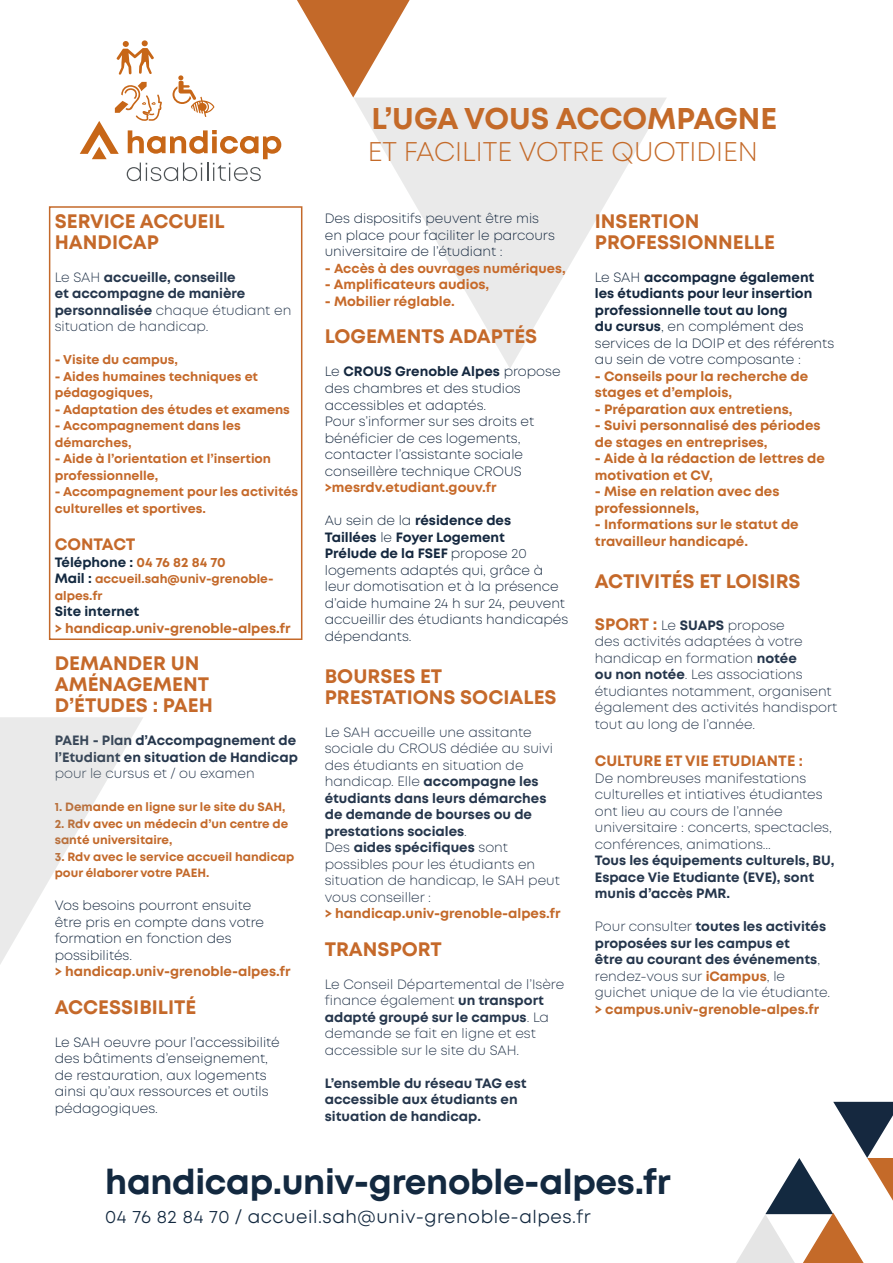
<style>
.page{position:relative;width:893px;height:1263px;background:#fff}
.page>*{position:absolute;margin:0;border:0;box-sizing:border-box;transform-origin:0 0}
._1-Intro{font:700 34.5px "Mont";letter-spacing:-.01em;color:#132940}
.t1{font:700 30px "Mont";color:#c46a29}
.t2{font:300 27px "Mont";color:#c46a29}
.t3{font:700 19.5px/21px "Mont";color:#c5692a}
._1-Intro-2{font:18px "Mont";letter-spacing:.03em;color:#132940}
.t4{font:700 16.5px "Mont";letter-spacing:-.005em;color:#c5692a}
.t5{font:700 15px "Mont";color:#c5692a}
.t6{font:300 13.5px/16.5px "Mont";color:#25364c}
.t7{font:300 13.5px/16.5px "Mont";color:#15283f}
.t8{font:700 13.5px/16.5px "Mont";color:#25364c}
.t9{font:700 13.5px/16.5px "Mont";color:#c36929}
.t10{font:700 13.5px/16.5px "Mont";color:#15283f}
.t11{font:700 13.5px "Mont";color:#c3692a}
.t12{font:700 13.5px "Mont";color:#c76a2a}
.t13{font:700 13.5px "Mont";color:#132940}
.t14{font:700 13.2px "Mont";color:#c76a2a}
.t15{font:700 12.75px/16.5px "Mont";color:#c5692a}
.t16{font:700 12.3px/16.5px "Mont";color:#c3692a}
.t17{font:700 12px/16.5px "Mont";color:#c3692a}
.s1{font-weight:300}
.s2{color:#c3692a}
.s3{font-size:13.5px;color:#132940}
.s4{color:#c36929}
.s5{font-size:13.5px}
.s6{font-weight:700}
.s7{font-weight:700;font-size:16.5px;color:#c5692a}
</style>
<div class="page">
<svg style="left:354px;top:98px;width:312px;height:107px;fill:#eaeaea"></svg>
<svg style="left:0;top:717px;width:143px;height:247px"></svg>
<svg style="left:297px;top:0;width:113px;height:98px"></svg>
<div style="left:49px;top:206px;width:253px;height:434px;border:2px solid #c4692a"></div>
<svg style="left:80px;top:40px;width:201px;height:141px"></svg>
<svg style="left:736px;top:1102px;width:157px;height:161px"></svg>
<p class="t3" style="left:55px;top:211px;width:172px">SERVICE ACCUEIL<br>HANDICAP</p>
<p class="t8" style="left:55px;top:269px;width:238px"><span class="s1">Le SAH</span> accueille, conseille<br>et accompagne de manière personnalisée <span class="s1">chaque étudiant en situation de handicap.</span></p>
<p class="t15" style="left:55px;top:352px;width:125px">- Visite du campus,</p>
<p class="t15" style="left:55px;top:368px;width:205px">- Aides humaines techniques et pédagogiques,</p>
<p class="t15" style="left:55px;top:401px;width:237px">- Adaptation des études et examens</p>
<p class="t15" style="left:55px;top:418px;width:188px">- Accompagnement dans les démarches,</p>
<p class="t15" style="left:55px;top:451px;width:218px">- Aide à l’orientation et l’insertion professionnelle,</p>
<p class="t15" style="left:55px;top:484px;width:245px">- Accompagnement pour les activités culturelles et sportives.</p>
<p class="t4" style="left:55px;top:534px;width:82px">CONTACT</p>
<p class="t13" style="left:55px;top:553px;width:173px">Téléphone : <span class="s2">04 76 82 84 70</span></p>
<p class="t16" style="left:55px;top:571px;width:220px"><span class="s3">Mail :</span> accueil.sah@univ-grenoble&shy;alpes.fr</p>
<p class="t13" style="left:55px;top:603px;width:86px">Site internet</p>
<p class="t11" style="left:55px;top:619px;width:237px">&gt; handicap.univ-grenoble-alpes.fr</p>
<p class="t3" style="left:55px;top:653px;width:160px">DEMANDER UN<br>AMÉNAGEMENT<br>D’ÉTUDES : PAEH</p>
<p class="t8" style="left:55px;top:732px;width:245px;text-align:justify">PAEH - Plan d’Accompagnement de l’Etudiant en situation de Handicap <span class="s1">pour le cursus et / ou examen</span></p>
<p class="t17" style="left:55px;top:799px;width:232px"><span class="s4">1.</span> Demande en ligne sur le site du SAH,</p>
<p class="t17" style="left:55px;top:815px;width:235px"><span class="s4">2.</span> Rdv avec un médecin d’un centre de santé universitaire,</p>
<p class="t17" style="left:55px;top:848px;width:241px"><span class="s4">3.</span> Rdv avec le service accueil handicap pour élaborer votre PAEH.</p>
<p class="t7" style="left:55px;top:897px;width:211px">Vos besoins pourront ensuite être pris en compte dans votre formation en fonction des possibilités.</p>
<p class="t11" style="left:55px;top:963px;width:237px">&gt; handicap.univ-grenoble-alpes.fr</p>
<p class="t3" style="left:55px;top:997px;width:143px">ACCESSIBILITÉ</p>
<p class="t7" style="left:55px;top:1034px;width:227px">Le SAH oeuvre pour l’accessibilité des bâtiments d’enseignement, de restauration, aux logements ainsi qu’aux ressources et outils pédagogiques.</p>
<p class="t1" style="left:371px;top:99px;width:407px">L’UGA VOUS ACCOMPAGNE</p>
<p class="t2" style="left:368px;top:135px;width:392px">ET FACILITE VOTRE QUOTIDIEN</p>
<p class="t7" style="left:325px;top:211px;width:232px">Des dispositifs peuvent être mis en place pour faciliter le parcours universitaire de l’étudiant :</p>
<p class="t14" style="left:325px;top:260px;width:242px"><span class="s5">-</span> Accès à des ouvrages numériques,</p>
<p class="t12" style="left:325px;top:276px;width:166px">- Amplificateurs audios,</p>
<p class="t12" style="left:325px;top:292px;width:132px">- Mobilier réglable.</p>
<p class="t3" style="left:325px;top:326px;width:214px">LOGEMENTS ADAPTÉS</p>
<p class="t7" style="left:325px;top:364px;width:237px">Le <span class="s6">CROUS Grenoble Alpes</span> propose des chambres et des studios accessibles et adaptés.</p>
<p class="t7" style="left:325px;top:413px;width:211px">Pour s’informer sur ses droits et bénéficier de ces logements, contacter l’assistante sociale conseillère technique CROUS</p>
<p class="t12" style="left:325px;top:478px;width:173px">&gt;mesrdv.etudiant.gouv.fr</p>
<p class="t7" style="left:325px;top:512px;width:245px">Au sein de la <span class="s6">résidence des<br>Taillées</span> le <span class="s6">Foyer Logement<br>Prélude de la FSEF</span> propose 20 logements adaptés qui, grâce à leur domotisation et à la présence d’aide humaine 24 h sur 24, peuvent accueillir des étudiants handicapés dépendants.</p>
<p class="t3" style="left:325px;top:665px;width:233px">BOURSES ET<br>PRESTATIONS SOCIALES</p>
<p class="t6" style="left:325px;top:724px;width:230px">Le SAH accueille une assitante sociale du CROUS dédiée au suivi des étudiants en situation de handicap. Elle <span class="s6">accompagne les étudiants dans leurs démarches de demande de bourses ou de prestations sociales</span>.</p>
<p class="t6" style="left:325px;top:839px;width:237px">Des <span class="s6">aides spécifiques</span> sont possibles pour les étudiants en situation de handicap, le SAH peut vous conseiller :</p>
<p class="t11" style="left:325px;top:904px;width:237px">&gt; handicap.univ-grenoble-alpes.fr</p>
<p class="t3" style="left:325px;top:938px;width:119px">TRANSPORT</p>
<p class="t6" style="left:325px;top:976px;width:241px">Le Conseil Départemental de l’Isère finance également <span class="s6">un transport adapté groupé sur le campus</span>. La demande se fait en ligne et est accessible sur le site du SAH.</p>
<p class="t8" style="left:325px;top:1075px;width:203px">L’ensemble du réseau TAG est accessible aux étudiants en situation de handicap.</p>
<p class="t3" style="left:595px;top:211px;width:182px">INSERTION<br>PROFESSIONNELLE</p>
<p class="t10" style="left:595px;top:269px;width:241px"><span class="s1">Le SAH</span> accompagne également les étudiants pour leur insertion professionnelle tout au long<br>du cursus<span class="s1">, en complément des services de la DOIP et des référents au sein de votre composante :</span></p>
<p class="t9" style="left:595px;top:368px;width:215px">- Conseils pour la recherche de stages et d’emplois,</p>
<p class="t9" style="left:595px;top:401px;width:199px">- Préparation aux entretiens,</p>
<p class="t9" style="left:595px;top:417px;width:227px">- Suivi personnalisé des périodes de stages en entreprises,</p>
<p class="t9" style="left:595px;top:450px;width:232px">- Aide à la rédaction de lettres de motivation et CV,</p>
<p class="t9" style="left:595px;top:483px;width:186px">- Mise en relation avec des professionnels,</p>
<p class="t9" style="left:595px;top:516px;width:205px">- Informations sur le statut de travailleur handicapé.</p>
<p class="t3" style="left:595px;top:571px;width:207px">ACTIVITÉS ET LOISIRS</p>
<p class="t6" style="left:595px;top:617px;width:244px"><span class="s7">SPORT :</span> Le <span class="s6">SUAPS</span> propose<br>des activités adaptées à votre handicap en formation <span class="s6">notée<br>ou non notée</span>. Les associations étudiantes notamment, organisent également des activités handisport tout au long de l’année.</p>
<p class="t5" style="left:595px;top:751px;width:210px">CULTURE ET VIE ETUDIANTE :</p>
<p class="t6" style="left:595px;top:770px;width:239px">De nombreuses manifestations culturelles et intiatives étudiantes ont lieu au cours de l’année universitaire : concerts, spectacles, conférences, animations...</p>
<p class="t8" style="left:595px;top:852px;width:241px">Tous les équipements culturels, BU,<br>Espace Vie Etudiante (EVE), sont munis d’accès PMR.</p>
<p class="t8" style="left:595px;top:918px;width:237px"><span class="s1">Pour consulter</span> toutes les activités proposées sur les campus et<br>être au courant des événements<span class="s1">, rendez-vous sur</span> <span class="s2">iCampus</span><span class="s1">, le guichet unique de la vie étudiante.</span></p>
<p class="t11" style="left:595px;top:1000px;width:226px">&gt; campus.univ-grenoble-alpes.fr</p>
<p class="_1-Intro" style="left:105px;top:1160px;width:567px">handicap.univ-grenoble-alpes.fr</p>
<p class="_1-Intro-2" style="left:105px;top:1205px;width:487px">04 76 82 84 70 / accueil.sah@univ-grenoble-alpes.fr</p>
</div>
